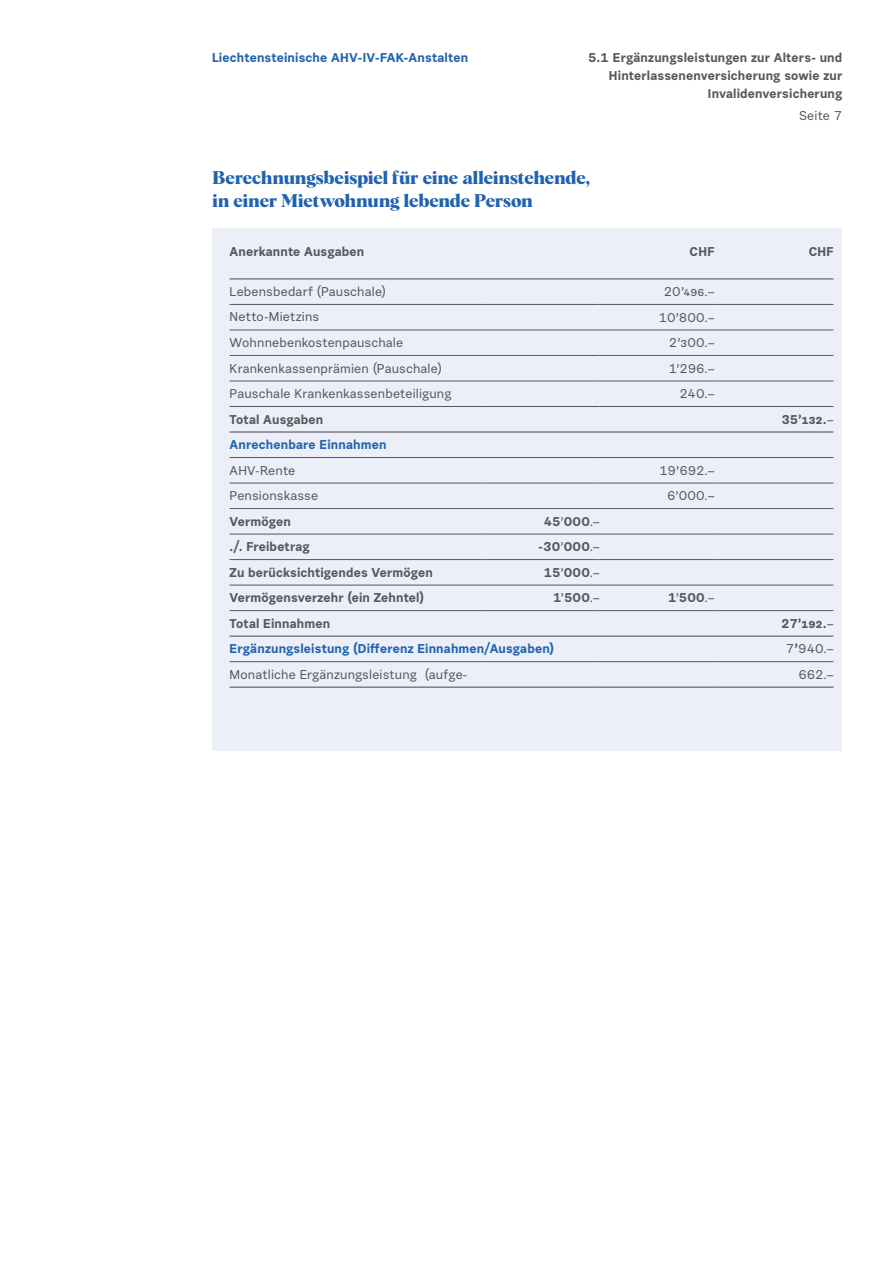
<style>
.page{position:relative;width:893px;height:1263px;background:#fff}
.page>*{position:absolute;margin:0;border:0;box-sizing:border-box;transform-origin:0 0}
.Zwischentitel_Blau{font:700 18px/22.5px "Albra";color:#2163b0}
.Tabellenköper_1__Spa{font:700 12.75px/18px "Urban Grotesk Re Bo";letter-spacing:.01em;color:#57585a;text-align:right}
.Tabellenköper_1__Spa-2{font:12.75px "Urban Grotesk Me Bl";letter-spacing:.01em;color:#57585a}
.Tabellenköper_1__Spa-3{font:700 12.75px "Urban Grotesk Re Bo";letter-spacing:.015em;color:#2163b0}
.Tabellenkörper_weite{font:12.75px "Urban Grotesk Me Bl";letter-spacing:-.005em;color:#57585a}
.Tabellenkörper_weite-2{font:700 12.75px "Urban Grotesk Re Bo";letter-spacing:.015em;color:#57585a}
.Kopfzeile_1__Spalte{font:700 12.75px "Urban Grotesk Re Bo";letter-spacing:.01em;color:#57585a}
.Kopfzeile_weitere_Sp{font:700 12.75px "Urban Grotesk Re Bo";letter-spacing:.03em;color:#57585a}
.s1{font-family:"Urban Grotesk Me Bl";font-weight:400}
.s2{font-family:"Urban Grotesk Re Bo";font-weight:700}
</style>
<div class="page">
<div style="left:213px;top:228px;width:629px;height:523px;background:#eceff8"></div>
<hr style="left:230px;top:278px;width:255px;height:1px;background:#57585a">
<hr style="left:485px;top:278px;width:115px;height:1px;background:#57585a">
<hr style="left:600px;top:278px;width:114px;height:1px;background:#57585a">
<hr style="left:714px;top:278px;width:119px;height:1px;background:#57585a">
<hr style="left:230px;top:431px;width:255px;height:2px;background:#57585a">
<hr style="left:485px;top:431px;width:115px;height:2px;background:#57585a">
<hr style="left:600px;top:431px;width:114px;height:2px;background:#57585a">
<hr style="left:714px;top:431px;width:119px;height:2px;background:#57585a">
<hr style="left:230px;top:687px;width:255px;height:1px;background:#57585a">
<hr style="left:485px;top:687px;width:115px;height:1px;background:#57585a">
<hr style="left:600px;top:687px;width:114px;height:1px;background:#57585a">
<hr style="left:714px;top:687px;width:119px;height:1px;background:#57585a">
<hr style="left:230px;top:304px;width:255px;height:1px;background:#57585a">
<hr style="left:485px;top:304px;width:115px;height:1px;background:#57585a">
<hr style="left:600px;top:304px;width:114px;height:1px;background:#57585a">
<hr style="left:714px;top:304px;width:119px;height:1px;background:#57585a">
<hr style="left:230px;top:330px;width:255px;height:1px;background:#57585a">
<hr style="left:485px;top:330px;width:115px;height:1px;background:#57585a">
<hr style="left:600px;top:330px;width:114px;height:1px;background:#57585a">
<hr style="left:714px;top:330px;width:119px;height:1px;background:#57585a">
<hr style="left:230px;top:355px;width:255px;height:1px;background:#57585a">
<hr style="left:485px;top:355px;width:115px;height:1px;background:#57585a">
<hr style="left:600px;top:355px;width:114px;height:1px;background:#57585a">
<hr style="left:714px;top:355px;width:119px;height:1px;background:#57585a">
<hr style="left:230px;top:381px;width:255px;height:1px;background:#57585a">
<hr style="left:485px;top:381px;width:115px;height:1px;background:#57585a">
<hr style="left:600px;top:381px;width:114px;height:1px;background:#57585a">
<hr style="left:714px;top:381px;width:119px;height:1px;background:#57585a">
<hr style="left:230px;top:406px;width:255px;height:1px;background:#57585a">
<hr style="left:485px;top:406px;width:115px;height:1px;background:#57585a">
<hr style="left:600px;top:406px;width:114px;height:1px;background:#57585a">
<hr style="left:714px;top:406px;width:119px;height:1px;background:#57585a">
<hr style="left:230px;top:457px;width:255px;height:1px;background:#57585a">
<hr style="left:485px;top:457px;width:115px;height:1px;background:#57585a">
<hr style="left:600px;top:457px;width:114px;height:1px;background:#57585a">
<hr style="left:714px;top:457px;width:119px;height:1px;background:#57585a">
<hr style="left:230px;top:483px;width:255px;height:1px;background:#57585a">
<hr style="left:485px;top:483px;width:115px;height:1px;background:#57585a">
<hr style="left:600px;top:483px;width:114px;height:1px;background:#57585a">
<hr style="left:714px;top:483px;width:119px;height:1px;background:#57585a">
<hr style="left:230px;top:508px;width:255px;height:1px;background:#57585a">
<hr style="left:485px;top:508px;width:115px;height:1px;background:#57585a">
<hr style="left:600px;top:508px;width:114px;height:1px;background:#57585a">
<hr style="left:714px;top:508px;width:119px;height:1px;background:#57585a">
<hr style="left:230px;top:534px;width:255px;height:1px;background:#57585a">
<hr style="left:485px;top:534px;width:115px;height:1px;background:#57585a">
<hr style="left:600px;top:534px;width:114px;height:1px;background:#57585a">
<hr style="left:714px;top:534px;width:119px;height:1px;background:#57585a">
<hr style="left:230px;top:559px;width:255px;height:1px;background:#57585a">
<hr style="left:485px;top:559px;width:115px;height:1px;background:#57585a">
<hr style="left:600px;top:559px;width:114px;height:1px;background:#57585a">
<hr style="left:714px;top:559px;width:119px;height:1px;background:#57585a">
<hr style="left:230px;top:585px;width:255px;height:1px;background:#57585a">
<hr style="left:485px;top:585px;width:115px;height:1px;background:#57585a">
<hr style="left:600px;top:585px;width:114px;height:1px;background:#57585a">
<hr style="left:714px;top:585px;width:119px;height:1px;background:#57585a">
<hr style="left:230px;top:610px;width:255px;height:1px;background:#57585a">
<hr style="left:485px;top:610px;width:115px;height:1px;background:#57585a">
<hr style="left:600px;top:610px;width:114px;height:1px;background:#57585a">
<hr style="left:714px;top:610px;width:119px;height:1px;background:#57585a">
<hr style="left:230px;top:661px;width:255px;height:1px;background:#57585a">
<hr style="left:485px;top:661px;width:115px;height:1px;background:#57585a">
<hr style="left:600px;top:661px;width:114px;height:1px;background:#57585a">
<hr style="left:714px;top:661px;width:119px;height:1px;background:#57585a">
<hr style="left:230px;top:635px;width:255px;height:2px;background:#57585a">
<hr style="left:485px;top:635px;width:115px;height:2px;background:#57585a">
<hr style="left:600px;top:635px;width:114px;height:2px;background:#57585a">
<hr style="left:714px;top:635px;width:119px;height:2px;background:#57585a">
<p class="Tabellenköper_1__Spa-3" style="left:212px;top:49px;width:257px">Liechtensteinische AHV-IV-FAK-Anstalten</p>
<p class="Tabellenköper_1__Spa" style="left:588px;top:48px;width:256px">5.1 Ergänzungsleistungen zur Alters- und<br>Hinterlassenenversicherung sowie zur<br>Invalidenversicherung</p>
<p class="Tabellenköper_1__Spa-2" style="left:799px;top:108px;width:45px">Seite 7</p>
<p class="Zwischentitel_Blau" style="left:213px;top:166px;width:379px">Berechnungsbeispiel für eine alleinstehende, in einer Mietwohnung lebende Person</p>
<p class="Kopfzeile_1__Spalte" style="left:230px;top:243px;width:136px">Anerkannte Ausgaben</p>
<p class="Kopfzeile_weitere_Sp" style="left:690px;top:244px;width:26px">CHF</p>
<p class="Kopfzeile_weitere_Sp" style="left:809px;top:243px;width:26px">CHF</p>
<p class="Tabellenköper_1__Spa-2" style="left:230px;top:284px;width:158px">Lebensbedarf (Pauschale)</p>
<p class="Tabellenkörper_weite" style="left:664px;top:284px;width:52px">20’496.–</p>
<p class="Tabellenköper_1__Spa-2" style="left:230px;top:309px;width:91px">Netto-Mietzins</p>
<p class="Tabellenkörper_weite" style="left:659px;top:309px;width:57px">10’800.–</p>
<p class="Tabellenköper_1__Spa-2" style="left:230px;top:335px;width:175px">Wohnnebenkostenpauschale</p>
<p class="Tabellenkörper_weite" style="left:669px;top:335px;width:47px">2’300.–</p>
<p class="Tabellenköper_1__Spa-2" style="left:230px;top:360px;width:214px">Krankenkassenprämien (Pauschale)</p>
<p class="Tabellenkörper_weite" style="left:669px;top:360px;width:47px">1’296.–</p>
<p class="Tabellenköper_1__Spa-2" style="left:230px;top:386px;width:224px">Pauschale Krankenkassenbeteiligung</p>
<p class="Tabellenkörper_weite" style="left:679px;top:386px;width:36px">240.–</p>
<p class="Tabellenköper_1__Spa" style="left:230px;top:410px;width:95px">Total Ausgaben</p>
<p class="Tabellenkörper_weite-2" style="left:781px;top:411px;width:54px">35’132.<span class="s1">–</span></p>
<p class="Tabellenköper_1__Spa-3" style="left:230px;top:437px;width:158px">Anrechenbare Einnahmen</p>
<p class="Tabellenköper_1__Spa-2" style="left:230px;top:462px;width:67px">AHV-Rente</p>
<p class="Tabellenkörper_weite" style="left:659px;top:462px;width:56px">19’692.–</p>
<p class="Tabellenköper_1__Spa-2" style="left:230px;top:488px;width:90px">Pensionskasse</p>
<p class="Tabellenkörper_weite" style="left:667px;top:488px;width:49px">6’000.–</p>
<p class="Tabellenköper_1__Spa" style="left:230px;top:512px;width:63px">Vermögen</p>
<p class="Tabellenkörper_weite-2" style="left:544px;top:513px;width:57px">45<span class="s1">’</span>000<span class="s1">.–</span></p>
<p class="Tabellenköper_1__Spa" style="left:230px;top:537px;width:82px">./. Freibetrag</p>
<p class="Tabellenkörper_weite-2" style="left:539px;top:538px;width:63px">-30<span class="s1">’</span>000<span class="s1">.–</span></p>
<p class="Tabellenköper_1__Spa" style="left:230px;top:563px;width:205px">Zu berücksichtigendes Vermögen</p>
<p class="Tabellenkörper_weite-2" style="left:544px;top:564px;width:57px">15<span class="s1">’</span>000<span class="s1">.–</span></p>
<p class="Tabellenköper_1__Spa" style="left:230px;top:588px;width:196px">Vermögensverzehr (ein Zehntel)</p>
<p class="Tabellenkörper_weite-2" style="left:553px;top:589px;width:48px">1<span class="s1">’</span>500<span class="s1">.–</span></p>
<p class="Tabellenkörper_weite-2" style="left:668px;top:589px;width:48px">1<span class="s1">’</span>500<span class="s1">.–</span></p>
<p class="Tabellenköper_1__Spa" style="left:230px;top:614px;width:102px">Total Einnahmen</p>
<p class="Tabellenkörper_weite-2" style="left:781px;top:615px;width:54px">27’192.<span class="s1">–</span></p>
<p class="Tabellenköper_1__Spa-3" style="left:230px;top:641px;width:326px">Ergänzungsleistung (Differenz Einnahmen/Ausgaben)</p>
<p class="Tabellenkörper_weite" style="left:786px;top:641px;width:49px">7<span class="s2">’</span>940.–</p>
<p class="Tabellenköper_1__Spa-2" style="left:230px;top:666px;width:239px">Monatliche Ergänzungsleistung (aufge-</p>
<p class="Tabellenkörper_weite" style="left:798px;top:666px;width:37px">662.–</p>
</div>
